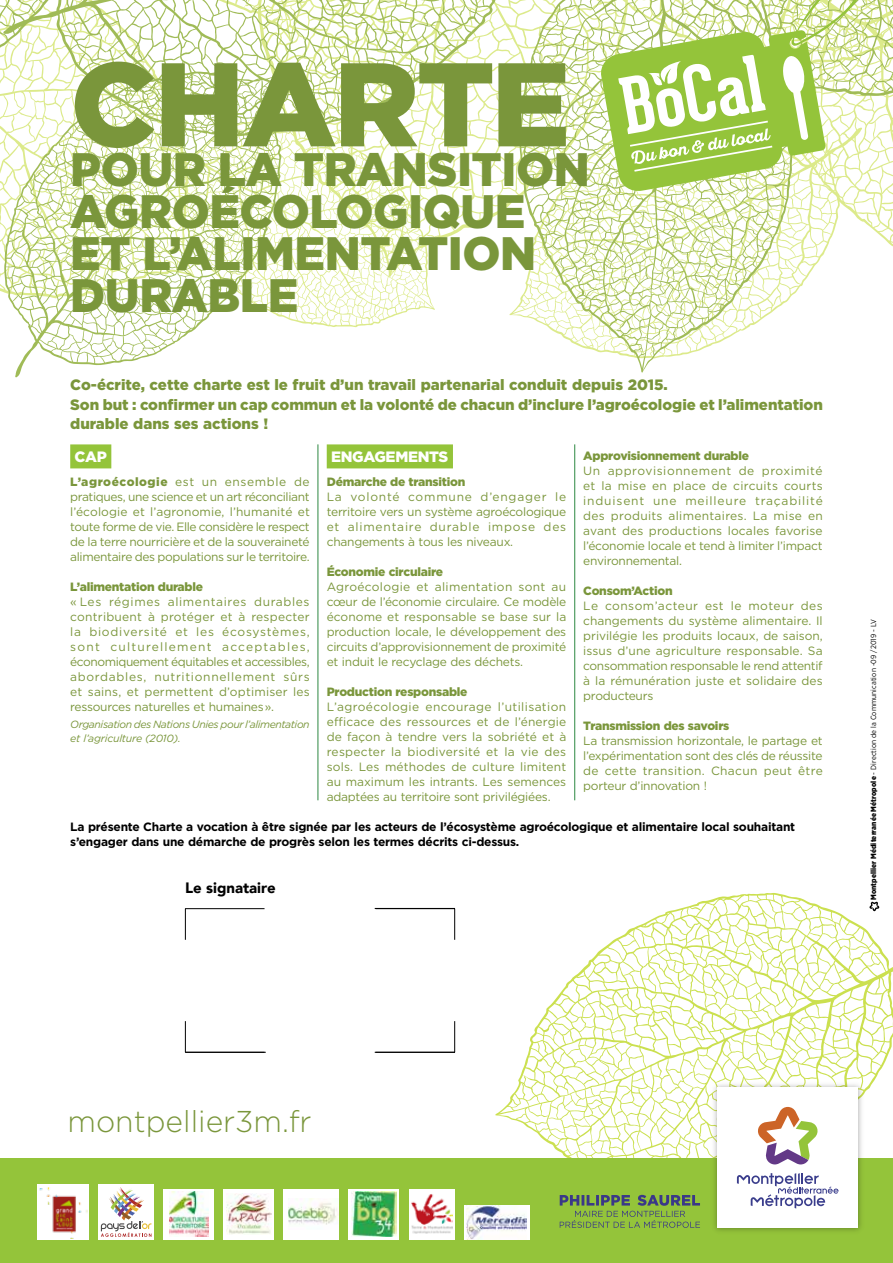
<style>
.page{position:relative;width:893px;height:1263px;background:#fff}
.page>*{position:absolute;margin:0;border:0;box-sizing:border-box;transform-origin:0 0}
.t1{font:900 118.65px "Gotham";letter-spacing:-.02em;color:#7a963b}
.t2{font:900 46.95px/42px "Gotham";letter-spacing:-.01em;color:#7a963b}
.t3{font:300 30.15px "Gotham";color:#7a963b}
.t4{font:900 15px/19.5px "Gotham";letter-spacing:-.005em;color:#7a963b}
.t5{font:900 15px "Gotham";letter-spacing:-.02em;color:#fff}
.t6{font:900 15px "Avenir";color:#000}
.t7{font:12px/15px "Gotham";letter-spacing:-.02em;color:#7a963b;text-align:justify}
.t8{font:700 12px/15px "Gotham";letter-spacing:-.02em;color:#000}
.t9{font:900 12px "Gotham";letter-spacing:-.02em;color:#7a963b}
.t10{font:italic 10.5px/13.5px "Gotham";letter-spacing:-.04em;color:#7a963b}
.t11{font:7.5px "Gotham Narrow";letter-spacing:.01em;color:#000}
.s1{font-weight:900}
</style>
<div class="page">
<div style="left:0;top:1089px;width:893px;height:174px;background:#94c43a"></div>
<svg style="left:0;top:0;width:893px;height:377px"></svg>
<div style="left:0;top:820px;width:893px;height:338px;background:#fff"></div>
<svg style="left:495px;top:893px;width:398px;height:265px"></svg>
<svg style="left:560px;top:1195px;width:140px;height:33px"></svg>
<img style="left:709px;top:1079px;width:157px;height:152px">
<svg style="left:718px;top:1087px;width:140px;height:141px"></svg>
<div style="left:70px;top:444px;width:41px;height:24px;background:#94c43a"></div>
<div style="left:327px;top:444px;width:126px;height:24px;background:#94c43a"></div>
<hr style="left:318px;top:444px;width:1px;height:356px;background:#2d8842">
<hr style="left:574px;top:444px;width:1px;height:356px;background:#2d8842">
<svg style="left:599px;top:0;width:265px;height:193px"></svg>
<hr style="left:185px;top:1052px;width:81px;height:1px;background:#000">
<hr style="left:375px;top:908px;width:80px;height:1px;background:#000">
<hr style="left:375px;top:1052px;width:80px;height:1px;background:#000">
<hr style="left:185px;top:908px;width:80px;height:1px;background:#000">
<hr style="left:185px;top:909px;width:1px;height:31px;background:#000">
<hr style="left:185px;top:1021px;width:1px;height:31px;background:#000">
<hr style="left:454px;top:909px;width:1px;height:31px;background:#000">
<hr style="left:454px;top:1021px;width:1px;height:31px;background:#000">
<svg style="left:869px;top:902px;width:10px;height:9px"></svg>
<div style="left:38px;top:1184px;width:51px;height:55px;background:#fff"></div>
<img style="left:40px;top:1187px;width:47px;height:51px">
<div style="left:99px;top:1184px;width:55px;height:55px;background:#fff"></div>
<svg style="left:101px;top:1187px;width:50px;height:50px"></svg>
<div style="left:163px;top:1189px;width:51px;height:50px;background:#fff"></div>
<img style="left:169px;top:1192px;width:39px;height:44px">
<div style="left:224px;top:1189px;width:50px;height:50px;background:#fff"></div>
<img style="left:226px;top:1193px;width:46px;height:41px">
<div style="left:284px;top:1189px;width:55px;height:50px;background:#fff"></div>
<img style="left:288px;top:1199px;width:51px;height:26px">
<div style="left:349px;top:1189px;width:50px;height:50px;background:#fff"></div>
<img style="left:351px;top:1191px;width:46px;height:46px">
<div style="left:409px;top:1189px;width:45px;height:50px;background:#fff"></div>
<img style="left:411px;top:1194px;width:42px;height:40px">
<div style="left:464px;top:1205px;width:66px;height:34px;background:#fff"></div>
<img style="left:466px;top:1205px;width:61px;height:34px">
<h1 class="t1" style="left:70px;top:23px;width:502px">CHARTE</h1>
<h2 class="t2" style="left:70px;top:148px;width:521px">POUR LA TRANSITION<br>AGROÉCOLOGIQUE<br>ET L’ALIMENTATION<br>DURABLE</h2>
<p class="t4" style="left:70px;top:375px;width:754px">Co-écrite, cette charte est le fruit d’un travail partenarial conduit depuis 2015.<br>Son but : confirmer un cap commun et la volonté de chacun d’inclure l’agroécologie et l’alimentation durable dans ses actions !</p>
<p class="t5" style="left:74px;top:446px;width:34px">CAP</p>
<p class="t7" style="left:70px;top:474px;width:241px"><span class="s1">L’agroécologie</span> est un ensemble de pratiques, une science et un art réconciliant l’écologie et l’agronomie, l’humanité et toute forme de vie. Elle considère le respect de la terre nourricière et de la souveraineté alimentaire des populations sur le territoire.</p>
<p class="t9" style="left:70px;top:578px;width:134px">L’alimentation durable</p>
<p class="t7" style="left:70px;top:594px;width:241px">« Les régimes alimentaires durables contribuent à protéger et à respecter la biodiversité et les écosystèmes, sont culturellement acceptables, économiquement équitables et accessibles, abordables, nutritionnellement sûrs et sains, et permettent d’optimiser les ressources naturelles et humaines ».</p>
<p class="t10" style="left:70px;top:718px;width:241px">Organisation des Nations Unies pour l’alimentation et l’agriculture (2010).</p>
<p class="t9" style="left:583px;top:447px;width:167px">Approvisionnement durable</p>
<p class="t7" style="left:583px;top:463px;width:241px">Un approvisionnement de proximité et la mise en place de circuits courts induisent une meilleure traçabilité des produits alimentaires. La mise en avant des productions locales favorise l’économie locale et tend à limiter l’impact environnemental.</p>
<p class="t9" style="left:583px;top:582px;width:91px">Consom’Action</p>
<p class="t7" style="left:583px;top:598px;width:241px">Le consom’acteur est le moteur des changements du système alimentaire. Il privilégie les produits locaux, de saison, issus d’une agriculture responsable. Sa consommation responsable le rend attentif à la rémunération juste et solidaire des producteurs</p>
<p class="t9" style="left:583px;top:717px;width:148px">Transmission des savoirs</p>
<p class="t7" style="left:583px;top:733px;width:241px">La transmission horizontale, le partage et l’expérimentation sont des clés de réussite de cette transition. Chacun peut être porteur d’innovation !</p>
<p class="t8" style="left:70px;top:819px;width:726px">La présente Charte a vocation à être signée par les acteurs de l’écosystème agroécologique et alimentaire local souhaitant s’engager dans une démarche de progrès selon les termes décrits ci-dessus.</p>
<p class="t6" style="left:185px;top:875px;width:92px">Le signataire</p>
<p class="t5" style="left:331px;top:446px;width:119px">ENGAGEMENTS</p>
<p class="t9" style="left:327px;top:473px;width:140px">Démarche de transition</p>
<p class="t7" style="left:327px;top:489px;width:241px">La volonté commune d’engager le territoire vers un système agroécologique et alimentaire durable impose des changements à tous les niveaux.</p>
<p class="t9" style="left:327px;top:563px;width:118px">Économie circulaire</p>
<p class="t7" style="left:327px;top:579px;width:241px">Agroécologie et alimentation sont au cœur de l’économie circulaire. Ce modèle économe et responsable se base sur la production locale, le développement des circuits d’approvisionnement de proximité et induit le recyclage des déchets.</p>
<p class="t9" style="left:327px;top:683px;width:142px">Production responsable</p>
<p class="t7" style="left:327px;top:699px;width:241px">L’agroécologie encourage l’utilisation efficace des ressources et de l’énergie de façon à tendre vers la sobriété et à respecter la biodiversité et la vie des sols. Les méthodes de culture limitent au maximum les intrants. Les semences adaptées au territoire sont privilégiées.</p>
<p class="t11" style="left:869px;top:900px;width:282px;rotate:-90deg"><span class="s1">Montpellier Méditerranée Métropole</span> - Direction de la Communication -09 /2019 - LV</p>
<h3 class="t3" style="left:67px;top:1102px;width:246px">montpellier3m.fr</h3>
</div>
